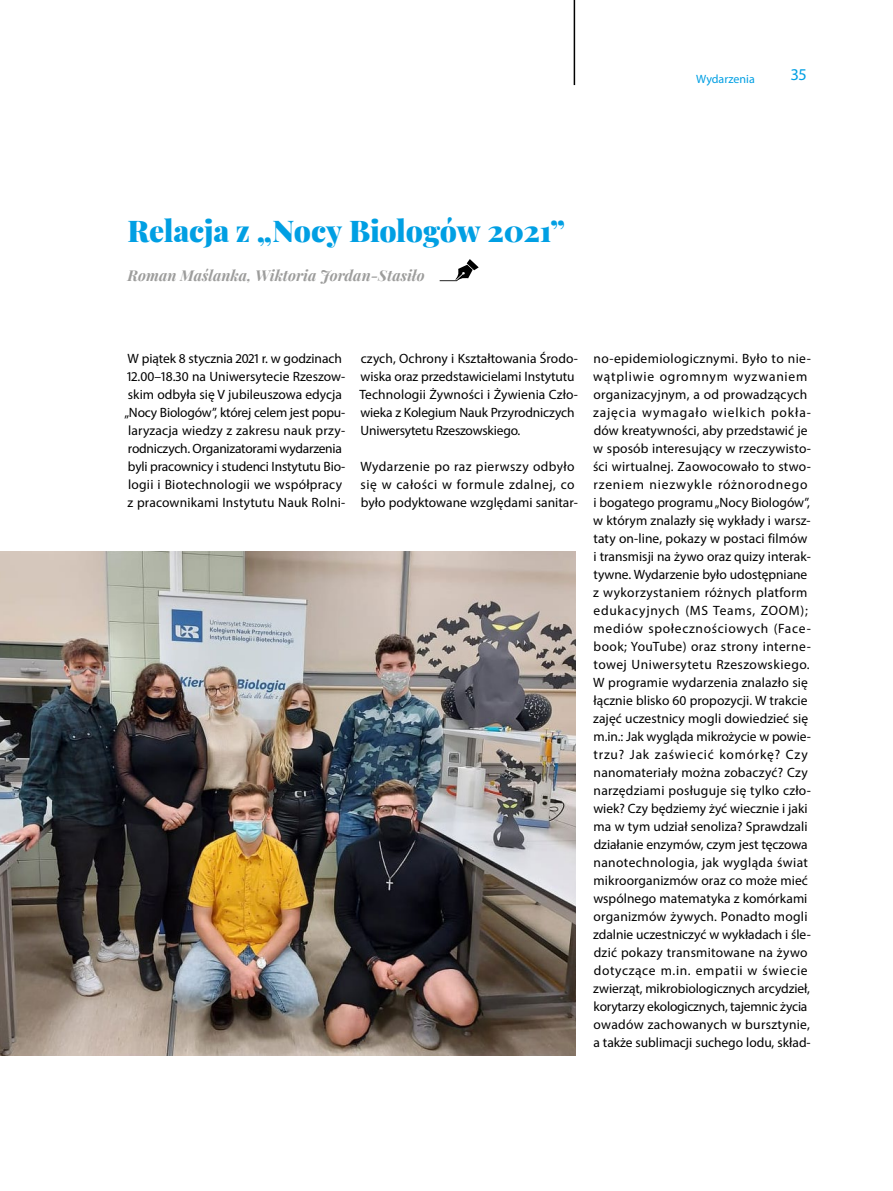
<style>
.page{position:relative;width:893px;height:1191px;background:#fff}
.page>*{position:absolute;margin:0;border:0;box-sizing:border-box;transform-origin:0 0}
.t1{font:900 30px "Playfair Display";letter-spacing:-.01em;color:#009fe3}
.t2{font:16.5px "Myriad Pro";color:#009fe3}
.t3{font:italic 700 15px "Playfair Display";color:#9d9d9c}
.t4{font:13.5px/18px "Myriad Pro";letter-spacing:.005em;color:#000}
.t5{font:13.5px/18px "Myriad Pro";letter-spacing:.03em;color:#000}
.t6{font:12px "Myriad Pro";color:#009fe3}
</style>
<div class="page">
<hr style="left:574px;top:0;width:1px;height:85px;background:#000">
<img style="left:0;top:551px;width:575px;height:504px">
<svg style="left:440px;top:259px;width:39px;height:22px"></svg>
<p class="t6" style="left:696px;top:71px;width:60px">Wydarzenia</p>
<p class="t2" style="left:791px;top:65px;width:17px">35</p>
<h1 class="t1" style="left:128px;top:207px;width:439px">Relacja z „Nocy Biologów 2021”</h1>
<p class="t3" style="left:128px;top:263px;width:299px">Roman Maślanka, Wiktoria Jordan-Stasiło</p>
<p class="t4" style="left:124px;top:349px;width:222px">W piątek 8 stycznia 2021 r. w godzinach 12.00–18.30 na Uniwersytecie Rzeszow&shy;skim odbyła się V jubileuszowa edycja „Nocy Biologów”, której celem jest popu&shy;laryzacja wiedzy z zakresu nauk przy&shy;rodniczych. Organizatorami wydarzenia byli pracownicy i studenci Instytutu Bio&shy;logii i Biotechnologii we współpracy z pracownikami Instytutu Nauk Rolni-</p>
<p class="t4" style="left:359px;top:349px;width:220px">czych, Ochrony i Kształtowania Środo&shy;wiska oraz przedstawicielami Instytutu Technologii Żywności i Żywienia Czło&shy;wieka z Kolegium Nauk Przyrodniczych Uniwersytetu Rzeszowskiego.</p>
<p class="t5" style="left:360px;top:457px;width:219px">Wydarzenie po raz pierwszy odbyło się w całości w formule zdalnej, co było podyktowane względami sanitar-</p>
<p class="t4" style="left:593px;top:349px;width:219px">no-epidemiologicznymi. Było to nie&shy;wątpliwie ogromnym wyzwaniem organizacyjnym, a od prowadzących zajęcia wymagało wielkich pokła&shy;dów kreatywności, aby przedstawić je w sposób interesujący w rzeczywisto&shy;ści wirtualnej. Zaowocowało to stwo&shy;rzeniem niezwykle różnorodnego i bogatego programu „Nocy Biologów”, w którym znalazły się wykłady i warsz&shy;taty on-line, pokazy w postaci filmów i transmisji na żywo oraz quizy interak&shy;tywne. Wydarzenie było udostępniane z wykorzystaniem różnych platform edukacyjnych (MS Teams, ZOOM); mediów społecznościowych (Face&shy;book; YouTube) oraz strony interne&shy;towej Uniwersytetu Rzeszowskiego.<br>W programie wydarzenia znalazło się łącznie blisko 60 propozycji. W trakcie zajęć uczestnicy mogli dowiedzieć się m.in.: Jak wygląda mikrożycie w powie&shy;trzu? Jak zaświecić komórkę? Czy nanomateriały można zobaczyć? Czy narzędziami posługuje się tylko czło&shy;wiek? Czy będziemy żyć wiecznie i jaki ma w tym udział senoliza? Sprawdzali działanie enzymów, czym jest tęczowa nanotechnologia, jak wygląda świat mikroorganizmów oraz co może mieć wspólnego matematyka z komórkami organizmów żywych. Ponadto mogli zdalnie uczestniczyć w wykładach i śle&shy;dzić pokazy transmitowane na żywo dotyczące m.in. empatii w świecie zwierząt, mikrobiologicznych arcydzieł, korytarzy ekologicznych, tajemnic życia owadów zachowanych w bursztynie, a także sublimacji suchego lodu, skład-</p>
</div>
